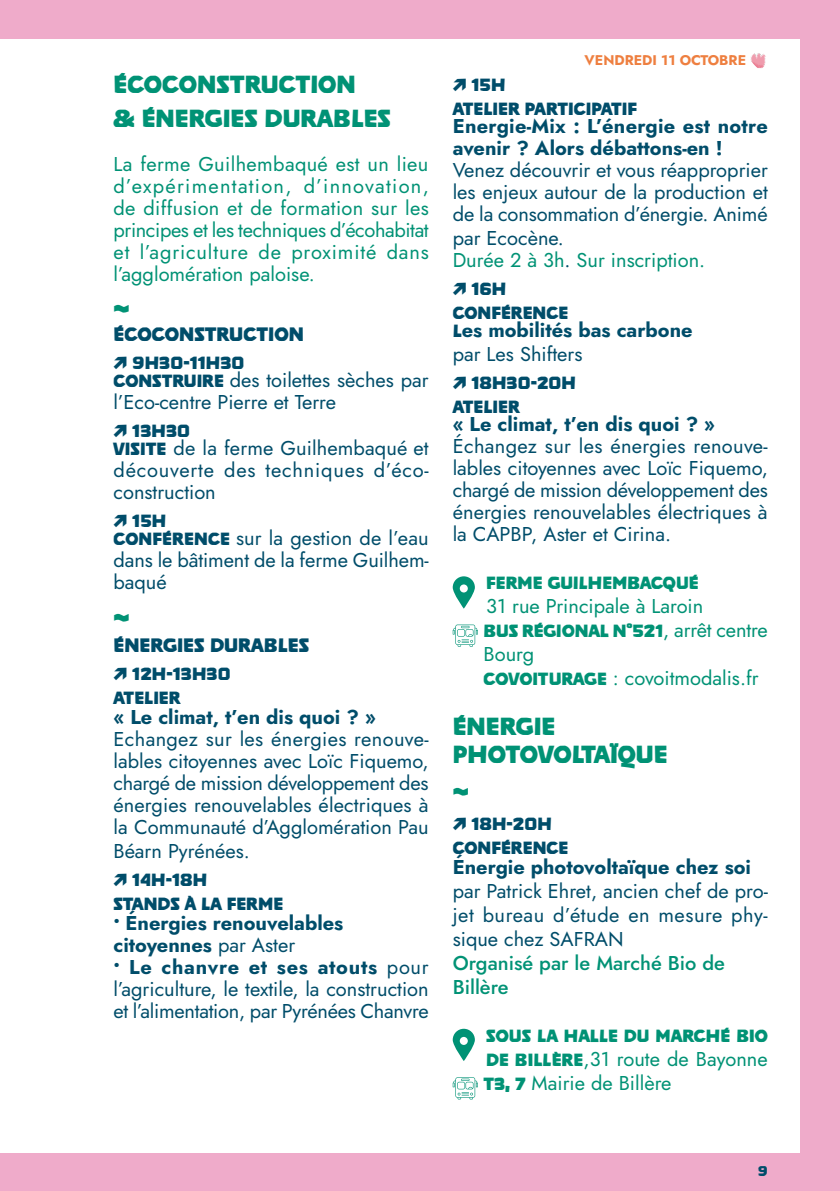
<style>
.page{position:relative;width:840px;height:1191px;background:#fff}
.page>*{position:absolute;margin:0;border:0;box-sizing:border-box;transform-origin:0 0}
.t1{font:500 32px "Poleno";color:#009275}
.t2{font:500 28px/33.6px "Poleno";color:#009275}
.t3{font:500 22px "Poleno";color:#004d6a}
.t4{font:20px/22px "Jost";color:#004d6a;text-align:justify}
.t5{font:20px/22px "Jost";color:#009275}
.t6{font:700 20px/22px "Jost";color:#004d6a}
.t7{font:500 20px/24px "Poleno";color:#004d6a}
.t8{font:500 20px "Poleno";color:#009275}
.t9{font:500 20px/24px "Jost";color:#009275}
.t10{font:500 16px "Poleno";color:#004d6a}
.t11{font:700 14px "Jost";color:#ee7f40}
.s1{font-family:"Poleno";font-weight:500}
.s2{font-weight:800}
.s3{font-weight:400}
.s4{font-weight:700}
.s5{color:#004d6a}
.s6{font-family:"Jost";font-weight:400}
</style>
<div class="page">
<div style="left:0;top:0;width:839px;height:1191px;background:#efabca"></div>
<div style="left:0;top:40px;width:798px;height:1113px;background:#fff"></div>
<svg style="left:452px;top:576px;width:22px;height:32px"></svg>
<svg style="left:452px;top:624px;width:25px;height:22px"></svg>
<svg style="left:452px;top:1028px;width:22px;height:33px"></svg>
<svg style="left:452px;top:1077px;width:25px;height:22px"></svg>
<img style="left:750px;top:53px;width:16px;height:15px">
<h2 class="t2" style="left:113px;top:67px;width:279px">ÉCOCONSTRUCTION<br>&amp; ÉNERGIES DURABLES</h2>
<p class="t5" style="left:113px;top:153px;width:317px;text-align:justify">La ferme Guilhembaqué est un lieu d’expérimentation, d’innovation, de diffusion et de formation sur les principes et les techniques d’écohabitat et l’agriculture de proximité dans l’agglomération paloise.</p>
<h1 class="t1" style="left:113px;top:292px;width:18px">~</h1>
<p class="t3" style="left:113px;top:322px;width:192px">ÉCOCONSTRUCTION</p>
<p class="t7" style="left:113px;top:350px;width:132px">↗ 9H30-11H30</p>
<p class="t4" style="left:113px;top:369px;width:316px"><span class="s1">CONSTRUIRE</span> des toilettes sèches par l’Eco-centre Pierre et Terre</p>
<p class="t7" style="left:113px;top:418px;width:78px">↗ 13H30</p>
<p class="t4" style="left:113px;top:437px;width:316px"><span class="s1">VISITE</span> de la ferme Guilhembaqué et découverte des techniques d’éco&shy;construction</p>
<p class="t7" style="left:113px;top:508px;width:54px">↗ 15H</p>
<p class="t4" style="left:113px;top:527px;width:316px"><span class="s1">CONFÉRENCE</span> sur la gestion de l’eau dans le bâtiment de la ferme Guilhem&shy;baqué</p>
<h1 class="t1" style="left:113px;top:600px;width:18px">~</h1>
<p class="t3" style="left:113px;top:633px;width:197px">ÉNERGIES DURABLES</p>
<p class="t7" style="left:113px;top:661px;width:119px">↗ 12H-13H30<br>ATELIER</p>
<p class="t6" style="left:113px;top:706px;width:264px">« Le climat, t’en dis quoi ? »</p>
<p class="t4" style="left:113px;top:728px;width:316px">Echangez sur les énergies renouve&shy;lables citoyennes avec Loïc Fiquemo, chargé de mission développement des énergies renouvelables électriques à la Communauté d’Agglomération Pau</p>
<p class="t4" style="left:113px;top:840px;width:138px">Béarn Pyrénées.</p>
<p class="t7" style="left:113px;top:867px;width:171px">↗ 14H-18H<br>STANDS À LA FERME</p>
<p class="t6" style="left:113px;top:912px;width:231px"><span class="s2">•</span> Énergies renouvelables citoyennes <span class="s3">par Aster</span></p>
<p class="t4" style="left:113px;top:956px;width:316px"><span class="s2">•</span> <span class="s4">Le chanvre et ses atouts</span> pour l’agriculture, le textile, la construction et l’alimentation, par Pyrénées Chanvre</p>
<p class="t11" style="left:584px;top:50px;width:163px">VENDREDI 11 OCTOBRE</p>
<p class="t7" style="left:452px;top:72px;width:186px">↗ 15H<br>ATELIER PARTICIPATIF</p>
<p class="t6" style="left:452px;top:115px;width:316px">Energie-Mix : L’énergie est notre avenir ? Alors débattons-en !</p>
<p class="t4" style="left:452px;top:159px;width:316px">Venez découvrir et vous réapproprier les enjeux autour de la production et de la consommation d’énergie. Animé</p>
<p class="t5" style="left:452px;top:227px;width:254px"><span class="s5">par Ecocène.<br></span>Durée 2 à 3h<span class="s5">.</span> Sur inscription.</p>
<p class="t7" style="left:452px;top:276px;width:117px">↗ 16H<br>CONFÉRENCE</p>
<p class="t6" style="left:452px;top:318px;width:241px;line-height:24px"><span class="s1">L</span>es mobilités bas carbone <span class="s3">par Les Shifters</span></p>
<p class="t7" style="left:452px;top:370px;width:125px">↗ 18H30-20H<br>ATELIER</p>
<p class="t6" style="left:452px;top:413px;width:264px">« Le climat, t’en dis quoi ? »</p>
<p class="t4" style="left:452px;top:435px;width:316px">Échangez sur les énergies renouve&shy;lables citoyennes avec Loïc Fiquemo, chargé de mission développement des énergies renouvelables électriques à la CAPBP, Aster et Cirina.</p>
<p class="t8" style="left:486px;top:572px;width:214px">FERME GUILHEMBACQUÉ</p>
<p class="t5" style="left:486px;top:595px;width:218px">31 rue Principale à Laroin</p>
<p class="t8" style="left:483px;top:620px;width:286px">BUS RÉGIONAL N°521<span class="s6">, arrêt centre</span></p>
<p class="t5" style="left:483px;top:642px;width:276px;line-height:24px">Bourg<br><span class="s1">COVOITURAGE</span> : covoitmodalis.fr</p>
<h2 class="t2" style="left:452px;top:712px;width:216px;line-height:28px">ÉNERGIE<br>PHOTOVOLTAÏQUE</h2>
<h1 class="t1" style="left:452px;top:774px;width:18px">~</h1>
<p class="t7" style="left:452px;top:811px;width:117px">↗ 18H-20H<br>CONFÉRENCE</p>
<p class="t6" style="left:452px;top:856px;width:300px">Énergie photovoltaïque chez soi</p>
<p class="t4" style="left:452px;top:879px;width:316px;line-height:24px">par Patrick Ehret, ancien chef de pro&shy;jet bureau d’étude en mesure phy&shy;sique chez SAFRAN</p>
<p class="t9" style="left:452px;top:951px;width:274px">Organisé par le Marché Bio de<br>Billère</p>
<p class="t8" style="left:486px;top:1024px;width:283px">SOUS LA HALLE DU MARCHÉ BIO</p>
<p class="t5" style="left:483px;top:1047px;width:285px;line-height:24px"><span class="s1">DE BILLÈRE</span>,31 route de Bayonne<br><span class="s1">T3, 7</span> Mairie de Billère</p>
<p class="t10" style="left:757px;top:1162px;width:11px">9</p>
</div>
